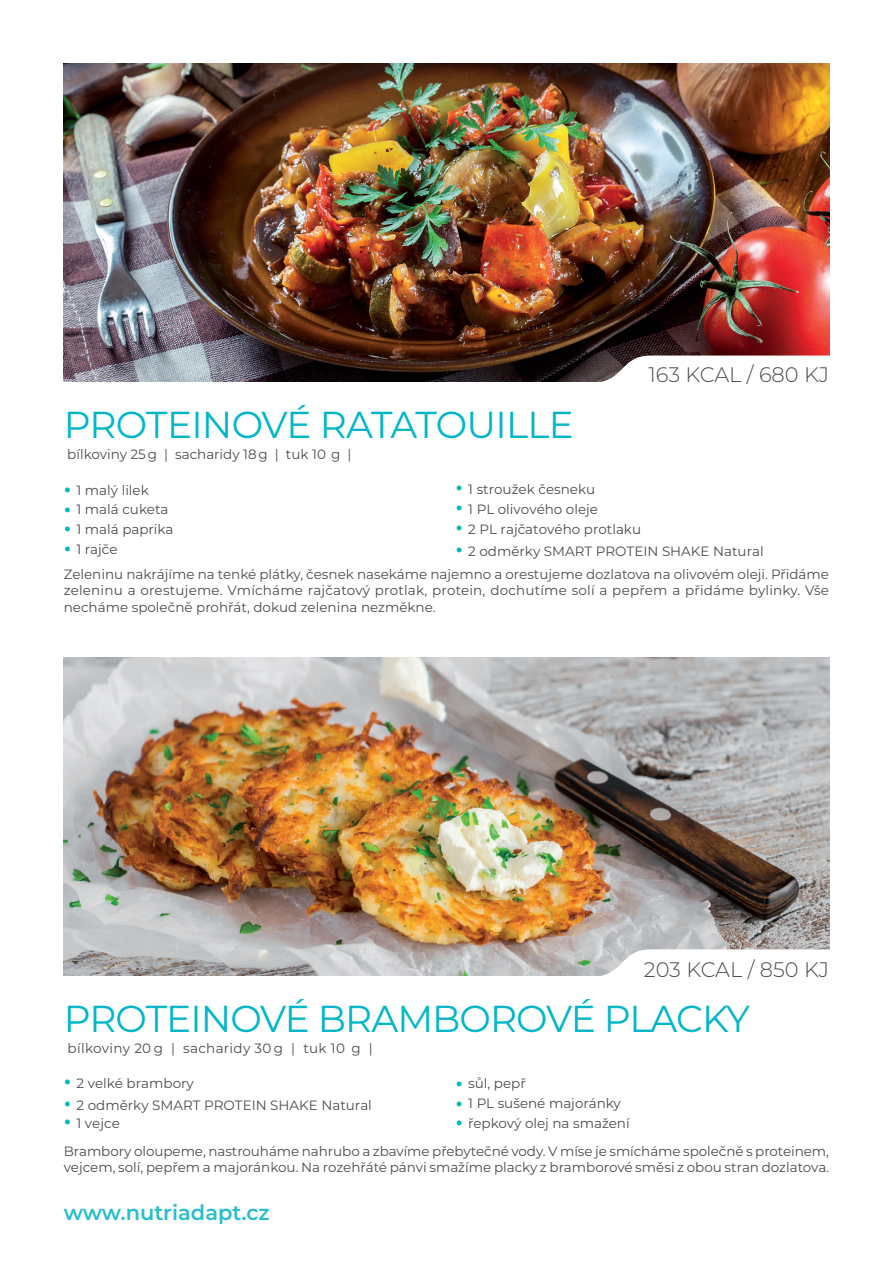
<style>
.page{position:relative;width:893px;height:1263px;background:#fff}
.page>*{position:absolute;margin:0;border:0;box-sizing:border-box;transform-origin:0 0}
.t1{font:37.5px "Montserrat";letter-spacing:-.025em;color:#00b6c8}
.t2{font:300 21px "Montserrat";color:#4b4c4d}
.t3{font:600 21px "Montserrat";color:#28becf}
.t4{font:13.5px/19.6px "Montserrat";color:#4b4c4d}
.t5{font:13.5px "Montserrat";letter-spacing:.025em;color:#4b4c4d}
</style>
<div class="page">
<img style="left:64px;top:64px;width:765px;height:291px">
<img style="left:64px;top:658px;width:765px;height:290px">
<svg style="left:63px;top:355px;width:767px;height:27px"></svg>
<svg style="left:63px;top:948px;width:767px;height:28px"></svg>
<h1 class="t1" style="left:64px;top:399px;width:511px">PROTEINOVÉ RATATOUILLE</h1>
<p class="t4" style="left:67px;top:444px;width:286px">bílkoviny 25 g | sacharidy 18 g | tuk 10 g |</p>
<h2 class="t2" style="left:648px;top:360px;width:182px">163 KCAL / 680 KJ</h2>
<p class="t4" style="left:77px;top:479px;width:98px">1 malý lilek<br>1 malá cuketa<br>1 malá paprika<br>1 rajče</p>
<p class="t4" style="left:468px;top:479px;width:174px">1 stroužek česneku<br>1 PL olivového oleje<br>2 PL rajčatového protlaku</p>
<p class="t4" style="left:468px;top:540px;width:297px">2 odměrky SMART PROTEIN SHAKE Natural</p>
<p class="t4" style="left:64px;top:566px;width:767px;line-height:16.2px;text-align:justify">Zeleninu nakrájíme na tenké plátky, česnek nasekáme najemno a orestujeme dozlatova na olivovém oleji. Přidáme zeleninu a orestujeme. Vmícháme rajčatový protlak, protein, dochutíme solí a pepřem a přidáme bylinky. Vše necháme společně prohřát, dokud zelenina nezměkne.</p>
<h2 class="t2" style="left:644px;top:955px;width:187px">203 KCAL / 850 KJ</h2>
<h1 class="t1" style="left:64px;top:992px;width:688px">PROTEINOVÉ BRAMBOROVÉ PLACKY</h1>
<p class="t5" style="left:68px;top:1038px;width:307px">bílkoviny 20 g | sacharidy 30 g | tuk 10 g |</p>
<p class="t4" style="left:77px;top:1072px;width:297px;line-height:21.9px">2 velké brambory<br>2 odměrky SMART PROTEIN SHAKE Natural</p>
<p class="t4" style="left:77px;top:1112px;width:45px">1 vejce</p>
<p class="t4" style="left:468px;top:1073px;width:163px">sůl, pepř<br>1 PL sušené majoránky řepkový olej na smažení</p>
<p class="t4" style="left:64px;top:1142px;width:767px;line-height:16.2px">Brambory oloupeme, nastrouháme nahrubo a zbavíme přebytečné vody. V míse je smícháme společně s proteinem, vejcem, solí, pepřem a majoránkou. Na rozehřáté pánvi smažíme placky z bramborové směsi z obou stran dozlatova.</p>
<h2 class="t3" style="left:64px;top:1198px;width:208px">www.nutriadapt.cz</h2>
</div>
